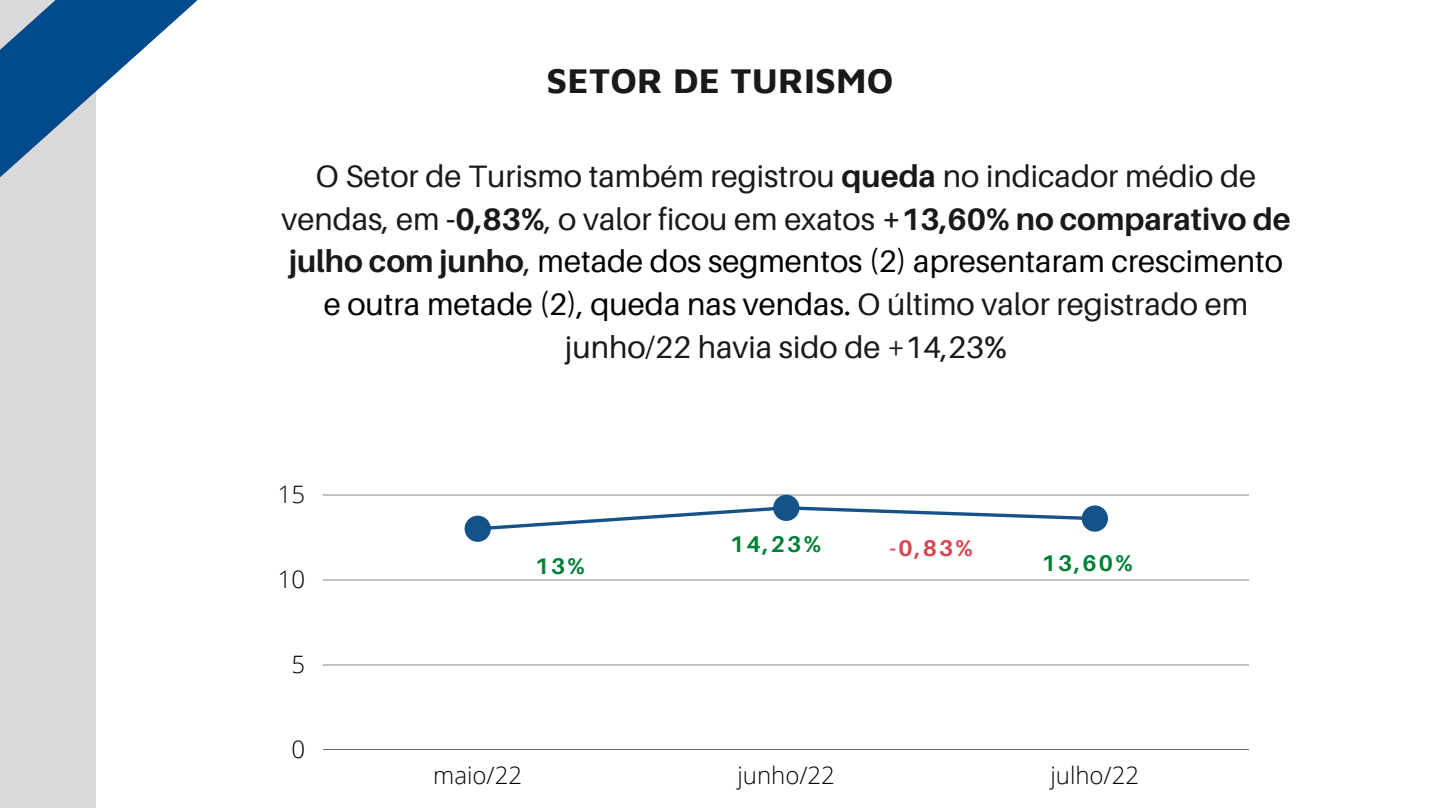
<style>
.page{position:relative;width:1440px;height:810px;background:#fff}
.page>*{position:absolute;margin:0;border:0;box-sizing:border-box;transform-origin:0 0}
.t1{font:700 36px "Maven Pro";letter-spacing:.005em;color:#191919}
.t2{font:31px/42.8px "Aileron";color:#191919;text-align:center}
.t3{font:300 24px "Open Sans";color:#000}
.t4{font:700 22.7px "Aileron";letter-spacing:.1em;color:#008037}
.t5{font:700 22.7px "Aileron";color:#d64550}
.s1{font-weight:700}
.s2{color:#000}
</style>
<div class="page">
<div style="left:0;top:0;width:96px;height:808px;background:#d9d9d9"></div>
<svg style="left:0;top:0;width:198px;height:177px"></svg>
<hr style="left:323px;top:494px;width:926px;height:1px;background:#000">
<hr style="left:323px;top:579px;width:926px;height:1px;background:#000">
<hr style="left:323px;top:664px;width:926px;height:1px;background:#000">
<hr style="left:323px;top:749px;width:926px;height:1px;background:#000">
<svg style="left:465px;top:495px;width:643px;height:47px"></svg>
<p class="t1" style="left:547px;top:59px;width:348px">SETOR DE TURISMO</p>
<p class="t2" style="left:281px;top:154px;width:1011px">O Setor de Turismo também registrou <span class="s1">queda</span> no indicador médio de vendas, em <span class="s1">-0,83%</span>, o valor ficou em exatos <span class="s1">+13,60% no comparativo de julho com junho</span>, <span class="s2">metade dos segmentos (2) apresentaram crescimento e outra metade (2), queda nas vendas.</span> O último valor registrado em junho/22 havia sido de +14,23%</p>
<p class="t3" style="left:278px;top:477px;width:29px">15</p>
<p class="t3" style="left:278px;top:562px;width:29px">10</p>
<p class="t3" style="left:292px;top:647px;width:15px">5</p>
<p class="t3" style="left:292px;top:732px;width:15px">0</p>
<p class="t4" style="left:535px;top:552px;width:52px">13%</p>
<p class="t4" style="left:730px;top:530px;width:93px">14,23%</p>
<p class="t5" style="left:889px;top:534px;width:85px">-0,83%</p>
<p class="t4" style="left:1042px;top:549px;width:93px">13,60%</p>
<p class="t3" style="left:433px;top:758px;width:90px">maio/22</p>
<p class="t3" style="left:738px;top:758px;width:99px">junho/22</p>
<p class="t3" style="left:1050px;top:758px;width:90px">julho/22</p>
</div>
